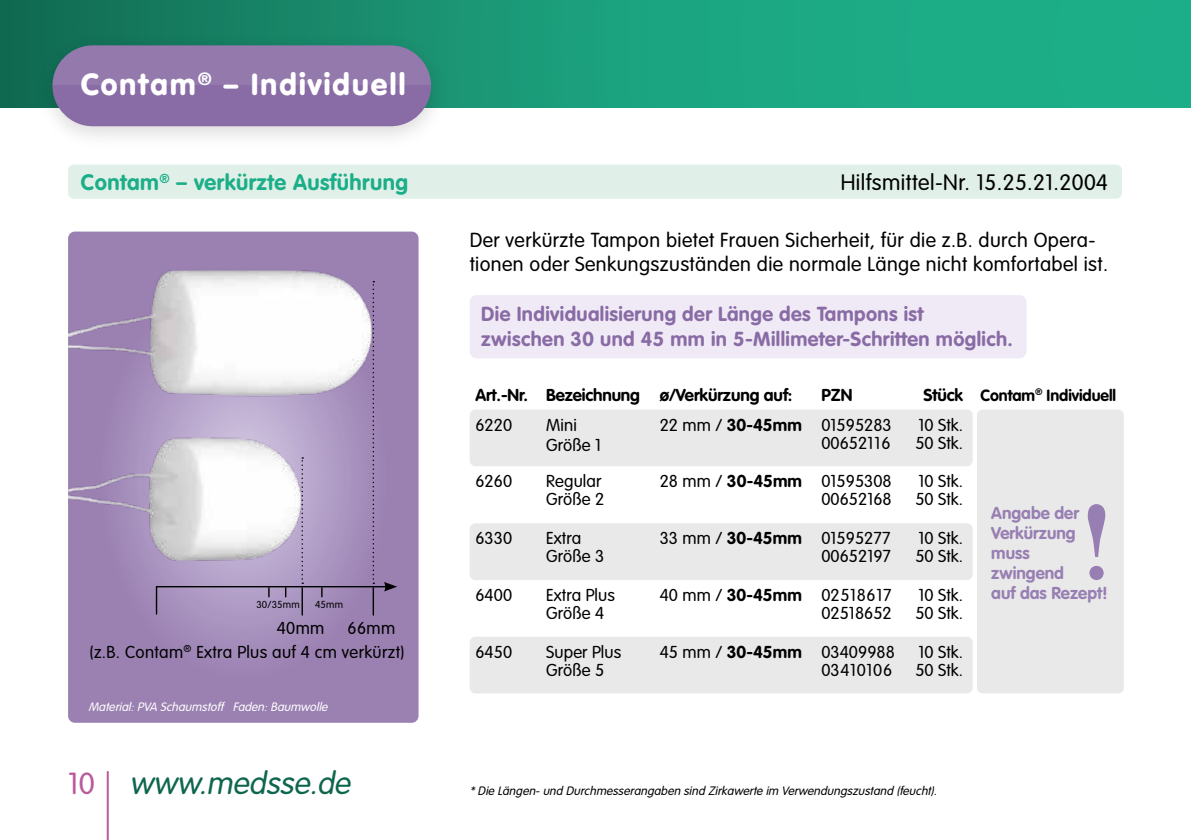
<style>
.page{position:relative;width:1191px;height:840px;background:#fff}
.page>*{position:absolute;margin:0;border:0;box-sizing:border-box;transform-origin:0 0}
.t1{font:italic 300 31px "VAG Rounded";color:#0e664e}
.t2{font:900 30px "VAG Rounded";letter-spacing:.075em;color:#fff}
.t3{font:300 22px "VAG Rounded";letter-spacing:.02em;color:#000}
.t4{font:700 22px "VAG Rounded";letter-spacing:.02em;color:#1cae88}
.t5{font:300 20px/24px "VAG Rounded";letter-spacing:.02em;color:#000}
.t6{font:700 20px/25.6px "VAG Rounded";letter-spacing:.02em;color:#896ba5}
.t7{font:300 17px/18px "VAG Rounded";letter-spacing:.005em;color:#000}
.t8{font:700 17px/20px "VAG Rounded";color:#987fb3}
.t9{font:700 17px "VAG Rounded";letter-spacing:-.005em;color:#000}
.t10{font:700 16px "VAG Rounded";letter-spacing:-.005em;color:#000}
.t11{font:italic 300 12px "VAG Rounded";color:#000}
.t12{font:italic 300 12px "VAG Rounded";color:#fff}
.t13{font:300 10px "VAG Rounded";letter-spacing:.02em;color:#000}
.s1{font-style:normal;font-size:30px;color:#ba5a9e}
.s2{font-size:17px}
.s3{font-weight:700}
</style>
<div class="page">
<svg style="left:68px;top:231px;width:350px;height:491px;background:#9d84b4"></svg>
<img style="left:68px;top:244px;width:315px;height:338px">
<div style="left:470px;top:295px;width:556px;height:63px;background:#efeaf5;border-radius:7px"></div>
<div style="left:470px;top:409px;width:502px;height:57px;background:#e9e9e9;border-radius:6px"></div>
<div style="left:470px;top:523px;width:502px;height:56px;background:#e9e9e9;border-radius:6px"></div>
<div style="left:470px;top:636px;width:502px;height:57px;background:#e9e9e9;border-radius:6px"></div>
<div style="left:977px;top:409px;width:146px;height:284px;background:#e9e9e9;border-radius:6px"></div>
<div style="left:0;top:0;width:1191px;height:108px;background:linear-gradient(to right,#14745a,#1ebc92)"></div>
<hr style="left:107px;top:771px;width:2px;height:68px;background:#ba5a9e">
<svg style="left:372px;top:281px;width:2px;height:302px"></svg>
<svg style="left:301px;top:457px;width:2px;height:126px"></svg>
<hr style="left:156px;top:585px;width:231px;height:2px;background:#000">
<svg style="left:384px;top:581px;width:13px;height:10px"></svg>
<hr style="left:372px;top:587px;width:2px;height:27px;background:#000">
<svg style="left:268px;top:587px;width:2px;height:9px"></svg>
<hr style="left:301px;top:587px;width:2px;height:27px;background:#000">
<svg style="left:156px;top:587px;width:1px;height:26px"></svg>
<div style="left:34px;top:32px;width:415px;height:119px;background:#000;opacity:.15"></div>
<div style="left:52px;top:45px;width:379px;height:81px;background:#896ba5;border-radius:40px"></div>
<div style="left:52px;top:45px;width:379px;height:40px;background:#9479ad"></div>
<div style="left:68px;top:164px;width:1054px;height:34px;background:#e0f0e8;border-radius:6px"></div>
<svg style="left:1089px;top:565px;width:14px;height:14px"></svg>
<svg style="left:1087px;top:504px;width:18px;height:52px"></svg>
<h2 class="t2" style="left:81px;top:66px;width:326px">Contam<sup>®</sup> – Individuell</h2>
<p class="t4" style="left:81px;top:169px;width:328px">Contam<sup>®</sup> – verkürzte Ausführung</p>
<p class="t3" style="left:841px;top:170px;width:269px">Hilfsmittel-Nr. 15.25.21.2004</p>
<p class="t13" style="left:256px;top:598px;width:45px">30/35mm</p>
<p class="t13" style="left:315px;top:598px;width:29px">45mm</p>
<p class="t7" style="left:277px;top:618px;width:49px">40mm</p>
<p class="t7" style="left:347px;top:618px;width:49px">66mm</p>
<p class="t7" style="left:90px;top:642px;width:316px">(z.B. Contam<sup>®</sup> Extra Plus auf 4 cm verkürzt)</p>
<p class="t12" style="left:88px;top:699px;width:243px">Material:PVA Schaumstoff Faden:Baumwolle</p>
<h1 class="t1" style="left:68px;top:765px;width:290px"><span class="s1">1 0</span> www.medsse.de</h1>
<p class="t5" style="left:470px;top:228px;width:640px">Der verkürzte Tampon bietet Frauen Sicherheit, für die z.B. durch Opera&shy;tionen oder Senkungszuständen die normale Länge nicht komfortabel ist.</p>
<p class="t6" style="left:481px;top:300px;width:533px">Die Individualisierung der Länge des Tampons ist<br>zwischen 30 und 45 mm in 5-Millimeter-Schritten möglich.</p>
<p class="t9" style="left:475px;top:385px;width:318px">Art.-Nr. Bezeichnung ø/Verkürzung auf:</p>
<p class="t9" style="left:821px;top:385px;width:33px">PZN</p>
<p class="t10" style="left:923px;top:385px;width:194px"><span class="s2">Stück</span> Contam<sup>®</sup> Individuell</p>
<p class="t7" style="left:475px;top:415px;width:38px">6220</p>
<p class="t7" style="left:546px;top:414px;width:56px;line-height:20.4px">Mini<br>Größe 1</p>
<p class="t7" style="left:659px;top:415px;width:233px;text-align:right">22 mm / <span class="s3">30-45mm</span> 01595283<br>00652116</p>
<p class="t7" style="left:915px;top:415px;width:49px">10 Stk.<br>50 Stk.</p>
<p class="t7" style="left:475px;top:472px;width:38px">6260</p>
<p class="t7" style="left:546px;top:472px;width:60px">Regular<br>Größe 2</p>
<p class="t7" style="left:659px;top:472px;width:233px;text-align:right">28 mm / <span class="s3">30-45mm</span> 01595308<br>00652168</p>
<p class="t7" style="left:915px;top:472px;width:49px">10 Stk.<br>50 Stk.</p>
<p class="t7" style="left:475px;top:528px;width:38px">6330</p>
<p class="t7" style="left:546px;top:528px;width:60px">Extra<br>Größe 3</p>
<p class="t7" style="left:659px;top:528px;width:233px;text-align:right">33 mm / <span class="s3">30-45mm</span> 01595277<br>00652197</p>
<p class="t7" style="left:915px;top:528px;width:49px">10 Stk.<br>50 Stk.</p>
<p class="t7" style="left:475px;top:585px;width:38px">6400</p>
<p class="t7" style="left:546px;top:585px;width:70px">Extra Plus<br>Größe 4</p>
<p class="t7" style="left:659px;top:585px;width:233px;text-align:right">40 mm / <span class="s3">30-45mm</span> 02518617<br>02518652</p>
<p class="t7" style="left:915px;top:585px;width:49px">10 Stk.<br>50 Stk.</p>
<p class="t7" style="left:475px;top:642px;width:38px">6450</p>
<p class="t7" style="left:546px;top:642px;width:76px">Super Plus<br>Größe 5</p>
<p class="t7" style="left:659px;top:642px;width:237px;text-align:right">45 mm / <span class="s3">30-45mm</span> 03409988<br>03410106</p>
<p class="t7" style="left:915px;top:642px;width:49px">10 Stk.<br>50 Stk.</p>
<p class="t8" style="left:991px;top:502px;width:118px">Angabe der<br>Verkürzung muss<br>zwingend<br>auf das Rezept!</p>
<p class="t11" style="left:470px;top:783px;width:471px">*Die Längen-und Durchmesserangaben sind Zirkawerte im Verwendungszustand (feucht).</p>
</div>
